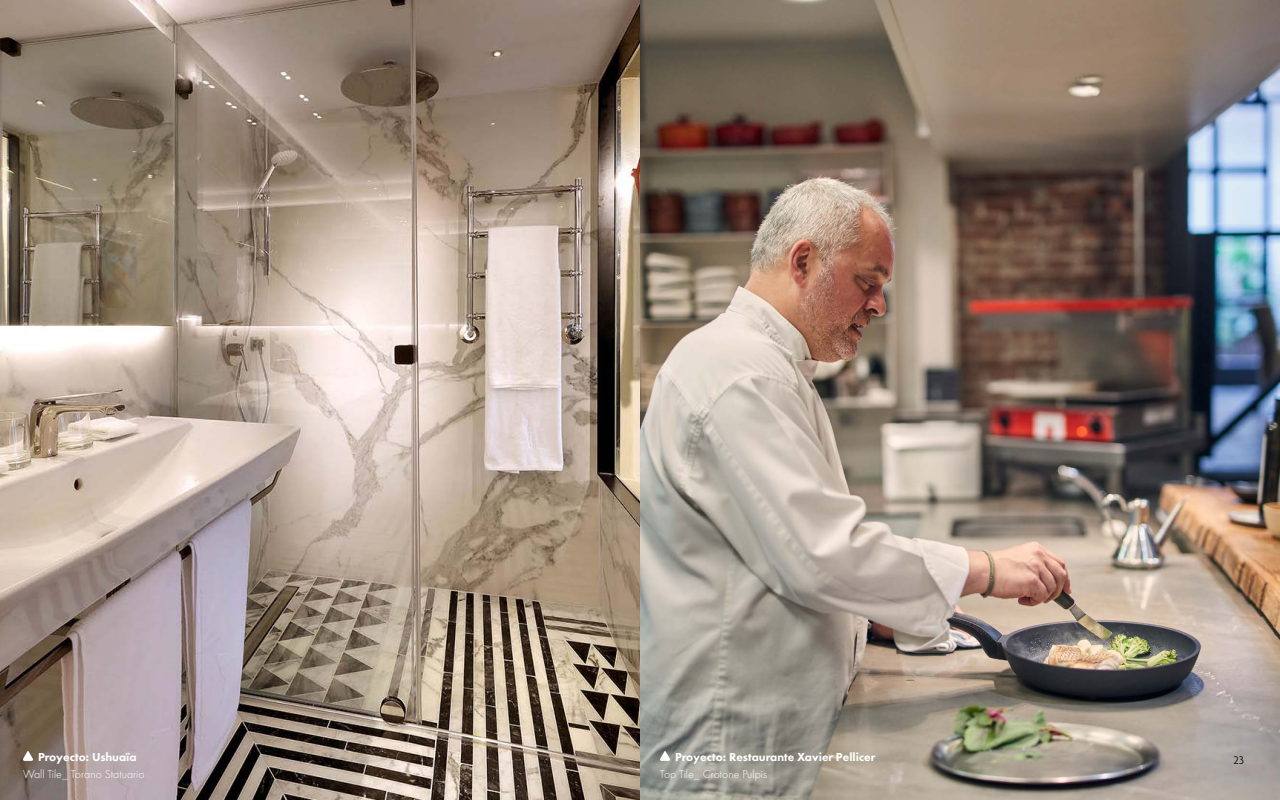
<style>
.page{position:relative;width:1280px;height:800px;background:#fff}
.page>*{position:absolute;margin:0;border:0;box-sizing:border-box;transform-origin:0 0}
.t1{font:800 12px "Futura PT";color:#fff}
.t2{font:300 12px "Futura PT";color:#fff}
.t3{font:300 12px "Agenda";color:#000}
</style>
<div class="page">
<img style="left:0;top:0;width:1280px;height:800px">
<svg style="left:23px;top:751px;width:10px;height:10px"></svg>
<svg style="left:660px;top:751px;width:10px;height:10px"></svg>
<p class="t1" style="left:38px;top:749px;width:100px">Proyecto: Ushuaïa</p>
<p class="t1" style="left:675px;top:749px;width:202px">Proyecto: Restaurante Xavier Pellicer</p>
<p class="t3" style="left:1233px;top:754px;width:12px">23</p>
<p class="t2" style="left:23px;top:767px;width:123px">Wall Tile_ Torano Statuario</p>
<p class="t2" style="left:660px;top:767px;width:109px">Top Tile_ Crotone Pulpis</p>
</div>
